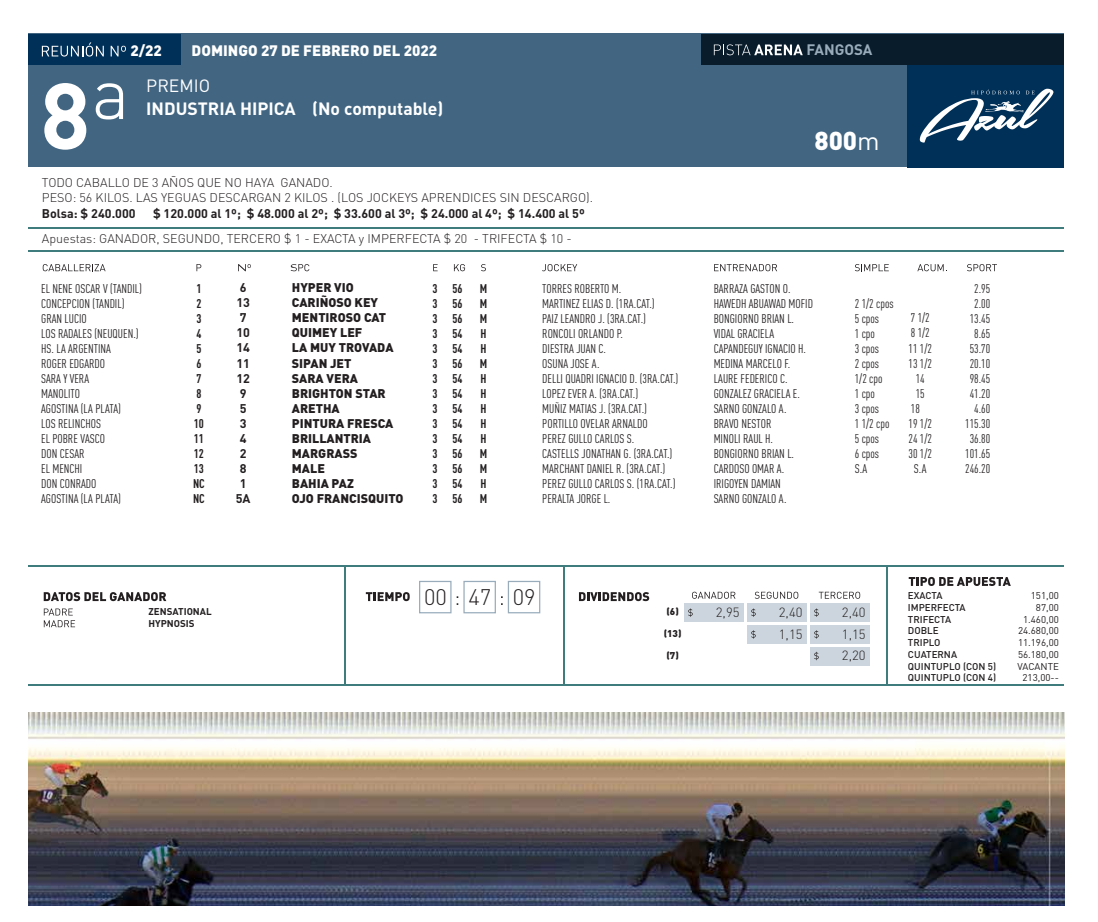
<style>
.page{position:relative;width:1098px;height:922px;background:#fff}
.page>*{position:absolute;margin:0;border:0;box-sizing:border-box;transform-origin:0 0}
.t1{font:700 92px "DIN Pro";color:#fff}
.t2{font:900 25.62px "DIN Pro";color:#fff}
.t3{font:300 22.25px "DIN Pro";color:#231f20}
.t4{font:700 17.62px "DIN Pro";color:#fff}
.t5{font:17.62px "DIN Pro";color:#fff}
.t6{font:900 15px "DIN Pro";color:#fff}
.t7{font:700 15px "DIN Pro";color:#99acbc}
.t8{font:300 13.25px "DIN Pro";color:#231f20}
.t9{font:12.5px/15px "FFDIN Pro Cond";color:#231f20}
.t10{font:300 12.5px/15px "DIN Pro";color:#231f20}
.t11{font:900 12.5px/15px "DIN Pro";color:#231f20}
.t12{font:700 12.5px/15px "DIN Pro";color:#231f20;text-align:center}
.t13{font:700 12.5px/15px "FFDIN Pro Cond";color:#231f20;text-align:justify}
.t14{font:500 9.75px/11.8px "DIN Pro";color:#231f20}
.t15{font:9.75px/11.8px "DIN Pro";color:#231f20;text-align:right}
.t16{font:700 9.75px/11.8px "DIN Pro";color:#231f20}
.t17{font:900 9.75px "DIN Pro";color:#231f20}
.s1{font-weight:400}
</style>
<div class="page">
<div style="left:28px;top:33px;width:1036px;height:133px;background:#426682"></div>
<div style="left:908px;top:34px;width:156px;height:134px;background:#003057"></div>
<div style="left:28px;top:34px;width:153px;height:31px;background:#003057"></div>
<div style="left:701px;top:34px;width:363px;height:31px;background:#081c2c"></div>
<hr style="left:28px;top:565px;width:1036px;height:1px;background:#3f7c7d">
<hr style="left:28px;top:684px;width:1036px;height:1px;background:#3f7c7d">
<hr style="left:563px;top:565px;width:1px;height:120px;background:#3f7c7d">
<hr style="left:344px;top:565px;width:1px;height:120px;background:#3f7c7d">
<hr style="left:886px;top:565px;width:1px;height:120px;background:#3f7c7d">
<div style="left:419px;top:580px;width:32px;height:33px;border:1px solid #99acbc"></div>
<div style="left:463px;top:580px;width:33px;height:33px;border:1px solid #99acbc"></div>
<div style="left:508px;top:580px;width:32px;height:33px;border:1px solid #99acbc"></div>
<hr style="left:28px;top:227px;width:1036px;height:1px;background:#3f7c7d">
<hr style="left:28px;top:250px;width:1036px;height:2px;background:#3f7c7d">
<svg style="left:42px;top:42px;width:62px;height:15px"></svg>
<svg style="left:111px;top:46px;width:15px;height:10px"></svg>
<svg style="left:714px;top:44px;width:88px;height:11px"></svg>
<svg style="left:96px;top:83px;width:27px;height:36px"></svg>
<svg style="left:43px;top:264px;width:63px;height:7px"></svg>
<svg style="left:291px;top:264px;width:18px;height:7px"></svg>
<svg style="left:542px;top:264px;width:35px;height:7px"></svg>
<svg style="left:714px;top:264px;width:63px;height:7px"></svg>
<svg style="left:855px;top:264px;width:33px;height:7px"></svg>
<svg style="left:967px;top:264px;width:30px;height:7px"></svg>
<svg style="left:917px;top:264px;width:27px;height:7px"></svg>
<svg style="left:196px;top:264px;width:5px;height:7px"></svg>
<svg style="left:433px;top:264px;width:4px;height:7px"></svg>
<svg style="left:454px;top:264px;width:11px;height:7px"></svg>
<svg style="left:481px;top:264px;width:5px;height:7px"></svg>
<svg style="left:238px;top:264px;width:13px;height:7px"></svg>
<svg style="left:366px;top:592px;width:44px;height:9px"></svg>
<svg style="left:44px;top:592px;width:122px;height:9px"></svg>
<svg style="left:579px;top:592px;width:70px;height:9px"></svg>
<svg style="left:908px;top:577px;width:102px;height:9px"></svg>
<svg style="left:692px;top:591px;width:43px;height:7px"></svg>
<svg style="left:754px;top:591px;width:44px;height:7px"></svg>
<svg style="left:818px;top:591px;width:42px;height:7px"></svg>
<div style="left:684px;top:603px;width:59px;height:18px;background:#ccd5dd"></div>
<svg style="left:688px;top:608px;width:4px;height:8px"></svg>
<div style="left:747px;top:603px;width:59px;height:18px;background:#ccd5dd"></div>
<svg style="left:751px;top:608px;width:4px;height:8px"></svg>
<div style="left:810px;top:603px;width:59px;height:18px;background:#ccd5dd"></div>
<svg style="left:814px;top:608px;width:4px;height:8px"></svg>
<div style="left:747px;top:624px;width:59px;height:19px;background:#ccd5dd"></div>
<svg style="left:751px;top:630px;width:4px;height:8px"></svg>
<div style="left:810px;top:624px;width:59px;height:19px;background:#ccd5dd"></div>
<svg style="left:814px;top:630px;width:4px;height:8px"></svg>
<div style="left:810px;top:646px;width:59px;height:19px;background:#ccd5dd"></div>
<svg style="left:814px;top:651px;width:4px;height:9px"></svg>
<svg style="left:44px;top:608px;width:31px;height:19px"></svg>
<svg style="left:919px;top:89px;width:134px;height:53px"></svg>
<img style="left:28px;top:712px;width:1036px;height:193px">
<p class="t6" style="left:130px;top:41px;width:33px">2/22</p>
<p class="t6" style="left:192px;top:41px;width:247px">DOMINGO 27 DE FEBRERO DEL 2022</p>
<p class="t7" style="left:806px;top:40px;width:67px">FANGOSA</p>
<h1 class="t1" style="left:40px;top:53px;width:51px">8</h1>
<h3 class="t5" style="left:146px;top:74px;width:65px">PREMIO</h3>
<h3 class="t4" style="left:146px;top:97px;width:299px">INDUSTRIA HIPICA (No computable)</h3>
<p class="t10" style="left:42px;top:174px;width:552px">TODO CABALLO DE 3 AÑOS QUE NO HAYA GANADO.<br>PESO: 56 KILOS. LAS YEGUAS DESCARGAN 2 KILOS . (LOS JOCKEYS APRENDICES SIN DESCARGO).</p>
<p class="t12" style="left:42px;top:206px;width:95px">Bolsa: $ 240.000</p>
<p class="t12" style="left:153px;top:206px;width:433px">$ 120.000 al 1º; $ 48.000 al 2º; $ 33.600 al 3º; $ 24.000 al 4º; $ 14.400 al 5º</p>
<p class="t10" style="left:42px;top:231px;width:531px">Apuestas: GANADOR, SEGUNDO, TERCERO $ 1 - EXACTA y IMPERFECTA $ 20 - TRIFECTA $ 10 -</p>
<h2 class="t2" style="left:814px;top:123px;width:67px">800<span class="s1">m</span></h2>
<p class="t9" style="left:41px;top:280px;width:102px">EL NENE OSCAR V (TANDIL)<br>CONCEPCION (TANDIL)<br>GRAN LUCIO<br>LOS RADALES (NEUQUEN.)<br>HS. LA ARGENTINA<br>ROGER EDGARDO<br>SARA Y VERA<br>MANOLITO<br>AGOSTINA (LA PLATA)<br>LOS RELINCHOS<br>EL POBRE VASCO<br>DON CESAR<br>EL MENCHI<br>DON CONRADO<br>AGOSTINA (LA PLATA)</p>
<p class="t13" style="left:193px;top:280px;width:13px;text-align:left">1<br>2<br>3<br>4<br>5<br>6<br>7<br>8<br>9<br>10<br>11<br>12<br>13<br>NC<br>NC</p>
<p class="t12" style="left:236px;top:280px;width:16px">6<br>13<br>7<br>10<br>14<br>11<br>12<br>9<br>5<br>3<br>4<br>2<br>8<br>1<br>5A</p>
<p class="t11" style="left:292px;top:280px;width:113px">HYPER VIO<br>CARIÑOSO KEY<br>MENTIROSO CAT<br>QUIMEY LEF<br>LA MUY TROVADA<br>SIPAN JET<br>SARA VERA<br>BRIGHTON STAR<br>ARETHA<br>PINTURA FRESCA<br>BRILLANTRIA<br>MARGRASS<br>MALE<br>BAHIA PAZ<br>OJO FRANCISQUITO</p>
<p class="t13" style="left:432px;top:280px;width:7px">3<br>3<br>3<br>3<br>3<br>3<br>3<br>3<br>3<br>3<br>3<br>3<br>3<br>3<br>3</p>
<p class="t13" style="left:452px;top:280px;width:12px">56<br>56<br>56<br>54<br>54<br>56<br>54<br>54<br>54<br>54<br>54<br>56<br>56<br>54<br>56</p>
<p class="t13" style="left:480px;top:280px;width:9px">M M M H H M H H H H H M M H M</p>
<p class="t9" style="left:542px;top:280px;width:138px">TORRES ROBERTO M.<br>MARTINEZ ELIAS D. (1RA.CAT.)<br>PAIZ LEANDRO J. (3RA.CAT.)<br>RONCOLI ORLANDO P.<br>DIESTRA JUAN C.<br>OSUNA JOSE A.<br>DELLI QUADRI IGNACIO D. (3RA.CAT.)<br>LOPEZ EVER A. (3RA.CAT.)<br>MUÑIZ MATIAS J. (3RA.CAT.)<br>PORTILLO OVELAR ARNALDO<br>PEREZ GULLO CARLOS S.<br>CASTELLS JONATHAN G. (3RA.CAT.)<br>MARCHANT DANIEL R. (3RA.CAT.)<br>PEREZ GULLO CARLOS S. (1RA.CAT.)<br>PERALTA JORGE L.</p>
<p class="t9" style="left:713px;top:280px;width:101px">BARRAZA GASTON O.<br>HAWEDH ABUAWAD MOFID<br>BONGIORNO BRIAN L.<br>VIDAL GRACIELA<br>CAPANDEGUY IGNACIO H.<br>MEDINA MARCELO F.<br>LAURE FEDERICO C.<br>GONZALEZ GRACIELA E.<br>SARNO GONZALO A.<br>BRAVO NESTOR<br>MINOLI RAUL H.<br>BONGIORNO BRIAN L.<br>CARDOSO OMAR A.<br>IRIGOYEN DAMIAN<br>SARNO GONZALO A.</p>
<p class="t9" style="left:854px;top:295px;width:40px">2 1/2 cpos<br>5 cpos<br>1 cpo<br>3 cpos<br>2 cpos<br>1/2 cpo<br>1 cpo<br>3 cpos<br>1 1/2 cpo<br>5 cpos<br>6 cpos<br>S.A</p>
<p class="t9" style="left:910px;top:309px;width:21px">7 1/2</p>
<p class="t9" style="left:910px;top:324px;width:21px">8 1/2</p>
<p class="t9" style="left:908px;top:339px;width:25px">11 1/2</p>
<p class="t9" style="left:908px;top:354px;width:25px">13 1/2</p>
<p class="t9" style="left:915px;top:369px;width:11px">14</p>
<p class="t9" style="left:915px;top:384px;width:11px">15</p>
<p class="t9" style="left:910px;top:399px;width:11px">18</p>
<p class="t9" style="left:908px;top:414px;width:25px">19 1/2</p>
<p class="t9" style="left:908px;top:429px;width:25px">24 1/2</p>
<p class="t9" style="left:908px;top:444px;width:25px">30 1/2</p>
<p class="t9" style="left:914px;top:459px;width:14px">S.A</p>
<p class="t9" style="left:965px;top:280px;width:27px;text-align:right">2.95<br>2.00<br>13.45<br>8.65<br>53.70<br>20.10<br>98.45<br>41.20<br>4.60<br>115.30<br>36.80<br>101.65<br>246.20</p>
<p class="t16" style="left:148px;top:605px;width:65px">ZENSATIONAL<br>HYPNOSIS</p>
<h3 class="t3" style="left:424px;top:581px;width:113px">00 47 09</h3>
<p class="t17" style="left:666px;top:605px;width:14px">(6)</p>
<p class="t8" style="left:716px;top:603px;width:25px">2,95</p>
<p class="t8" style="left:779px;top:603px;width:25px">2,40</p>
<p class="t8" style="left:841px;top:603px;width:25px">2,40</p>
<p class="t17" style="left:663px;top:627px;width:19px">(13)</p>
<p class="t8" style="left:779px;top:625px;width:25px">1,15</p>
<p class="t8" style="left:841px;top:625px;width:25px">1,15</p>
<p class="t17" style="left:666px;top:648px;width:14px">(7)</p>
<p class="t8" style="left:841px;top:646px;width:25px">2,20</p>
<p class="t14" style="left:908px;top:589px;width:90px">EXACTA<br>IMPERFECTA<br>TRIFECTA<br>DOBLE<br>TRIPLO<br>CUATERNA<br>QUINTUPLO (CON 5)<br>QUINTUPLO (CON 4)</p>
<p class="t15" style="left:1017px;top:589px;width:43px">151,00<br>87,00<br>1.460,00<br>24.680,00<br>11.196,00<br>56.180,00<br>VACANTE<br>213,00--</p>
</div>
